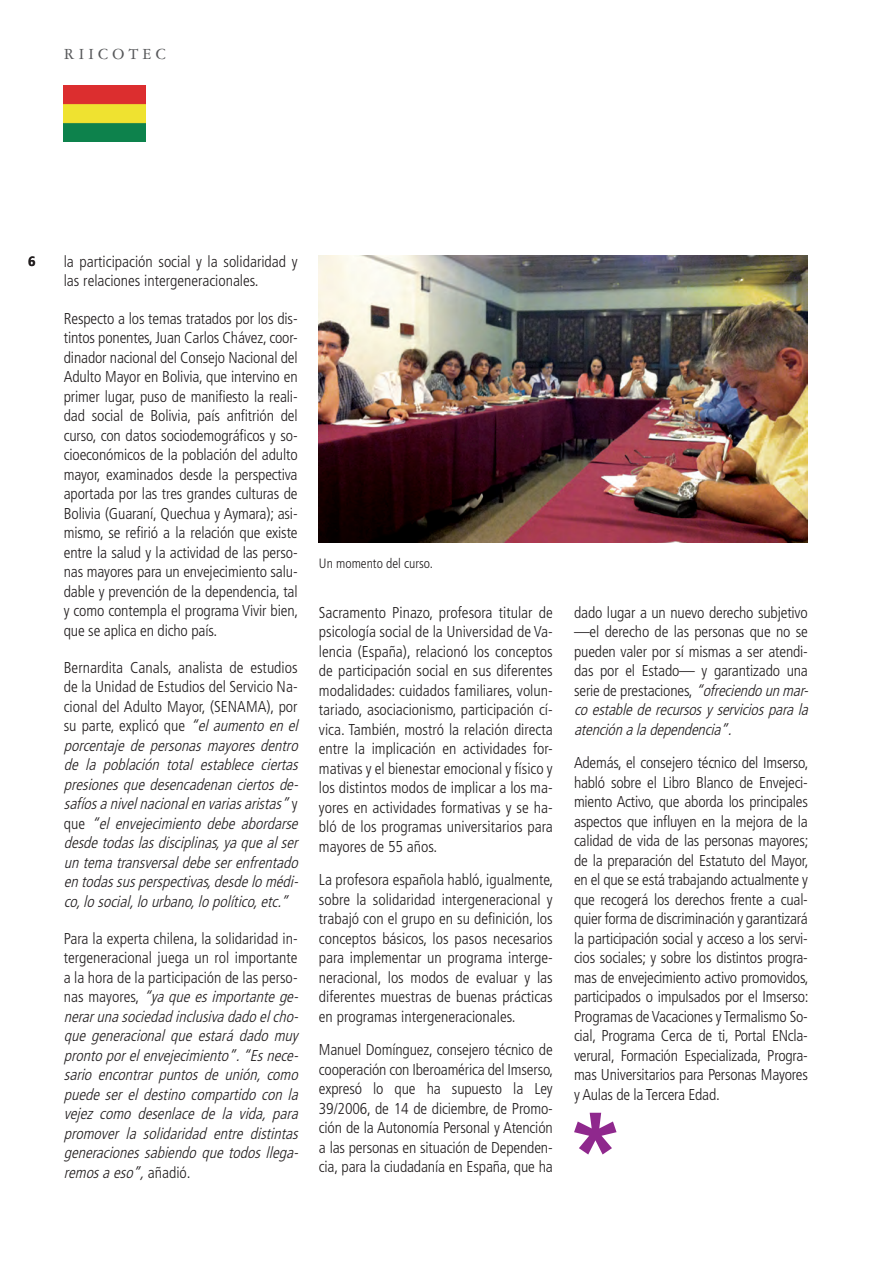
<style>
.page{position:relative;width:893px;height:1263px;background:#fff}
.page>*{position:absolute;margin:0;border:0;box-sizing:border-box;transform-origin:0 0}
.t1{font:16.5px "Garamond Three";letter-spacing:.25em;color:#57585a}
.TEXTO{font:300 condensed 15.75px/19.5px "Frutiger";letter-spacing:-.01em;color:#231f20;text-align:justify}
.TEXTO-2{font:italic 300 condensed 15.75px/19.5px "Frutiger";color:#231f20}
.PIE_DE_FOTO{font:300 condensed 13.5px "Frutiger";color:#231f20}
.t2{font:700 13.5px "Frutiger";color:#231f20}
.s1{font-style:normal}
.s2{font-style:italic}
</style>
<div class="page">
<img style="left:319px;top:255px;width:489px;height:287px">
<svg style="left:574px;top:1113px;width:42px;height:41px"></svg>
<img style="left:64px;top:85px;width:81px;height:57px">
<p class="t1" style="left:64px;top:45px;width:104px">RIICOTEC</p>
<p class="t2" style="left:28px;top:253px;width:9px">6</p>
<p class="TEXTO" style="left:64px;top:252px;width:235px">la participación social y la solidaridad y las relaciones intergeneracionales.</p>
<p class="TEXTO" style="left:64px;top:309px;width:236px">Respecto a los temas tratados por los dis&shy;tintos ponentes, Juan Carlos Chávez, coor&shy;dinador nacional del Consejo Nacional del Adulto Mayor en Bolivia, que intervino en primer lugar, puso de manifiesto la reali&shy;dad social de Bolivia, país anfitrión del curso, con datos sociodemográficos y so&shy;cioeconómicos de la población del adulto mayor, examinados desde la perspectiva aportada por las tres grandes culturas de Bolivia (Guaraní, Quechua y Aymara); asi&shy;mismo, se refirió a la relación que existe entre la salud y la actividad de las perso&shy;nas mayores para un envejecimiento salu&shy;dable y prevención de la dependencia, tal y como contempla el programa Vivir bien, que se aplica en dicho país.</p>
<p class="TEXTO-2" style="left:64px;top:658px;width:240px"><span class="s1">Bernardita Canals, analista de estudios de la Unidad de Estudios del Servicio Na&shy;cional del Adulto Mayor, (SENAMA), por su parte, explicó que</span> “elaumentoenel porcentaje de personas mayores dentro de la población total establece ciertas presionesquedesencadenanciertosde&shy;safíosanivelnacionalenvariasaristas”<span class="s1">y q u e</span> “el envejecimiento debe abordarse desdetodaslasdisciplinas,yaquealser untematransversaldebeserenfrentado entodassusperspectivas,desdelomédi&shy;co,losocial,lourbano,lopolítico,etc.”</p>
<p class="TEXTO-2" style="left:64px;top:929px;width:240px"><span class="s1">Para la experta chilena, la solidaridad in&shy;tergeneracional juega un rol importante a la hora de la participación de las perso&shy;n a s m a y o r e s ,</span> “yaqueesimportantege&shy;nerarunasociedadinclusivadadoelcho&shy;que generacional que estará dado muy prontoporelenvejecimiento”.“Esnece&shy;sario encontrar puntos de unión, como puede ser el destino compartido con la vejez como desenlace de la vida, para promover la solidaridad entre distintas generaciones sabiendo que todos llega&shy;remosaeso”,<span class="s1">a ñ a d i ó .</span></p>
<p class="PIE_DE_FOTO" style="left:319px;top:556px;width:116px">Un momento del curso.</p>
<p class="TEXTO" style="left:319px;top:603px;width:235px">Sacramento Pinazo, profesora titular de psicología social de la Universidad de Va&shy;lencia (España), relacionó los conceptos de participación social en sus diferentes modalidades: cuidados familiares, volun&shy;tariado, asociacionismo, participación cí&shy;vica. También, mostró la relación directa entre la implicación en actividades for&shy;mativas y el bienestar emocional y físico y los distintos modos de implicar a los ma&shy;yores en actividades formativas y se ha&shy;bló de los programas universitarios para mayores de 55 años.</p>
<p class="TEXTO" style="left:319px;top:870px;width:236px">La profesora española habló, igualmente, sobre la solidaridad intergeneracional y trabajó con el grupo en su definición, los conceptos básicos, los pasos necesarios para implementar un programa interge&shy;neracional, los modos de evaluar y las diferentes muestras de buenas prácticas en programas intergeneracionales.</p>
<p class="TEXTO" style="left:319px;top:1040px;width:236px">Manuel Domínguez, consejero técnico de cooperación con Iberoamérica del Imserso, expresó lo que ha supuesto la Ley 39/2006, de 14 de diciembre, de Promo&shy;ción de la Autonomía Personal y Atención a las personas en situación de Dependen&shy;cia, para la ciudadanía en España, que ha</p>
<p class="TEXTO" style="left:574px;top:603px;width:240px;text-align:left">dado lugar a un nuevo derecho subjetivo —el derecho de las personas que no se pueden valer por sí mismas a ser atendi&shy;das por el Estado— y garantizado una serie de prestaciones, <span class="s2">“ofreciendounmar&shy;coestablederecursosyserviciosparala atenciónaladependencia”.</span></p>
<p class="TEXTO" style="left:574px;top:753px;width:236px">Además, el consejero técnico del Imserso, habló sobre el Libro Blanco de Envejeci&shy;miento Activo, que aborda los principales aspectos que influyen en la mejora de la calidad de vida de las personas mayores; de la preparación del Estatuto del Mayor, en el que se está trabajando actualmente y que recogerá los derechos frente a cual&shy;quier forma de discriminación y garantizará la participación social y acceso a los servi&shy;cios sociales; y sobre los distintos progra&shy;mas de envejecimiento activo promovidos, participados o impulsados por el Imserso:<br>Programas de Vacaciones y Termalismo So&shy;cial, Programa Cerca de ti, Portal ENcla&shy;verural, Formación Especializada, Progra&shy;mas Universitarios para Personas Mayores y Aulas de la Tercera Edad.</p>
</div>
